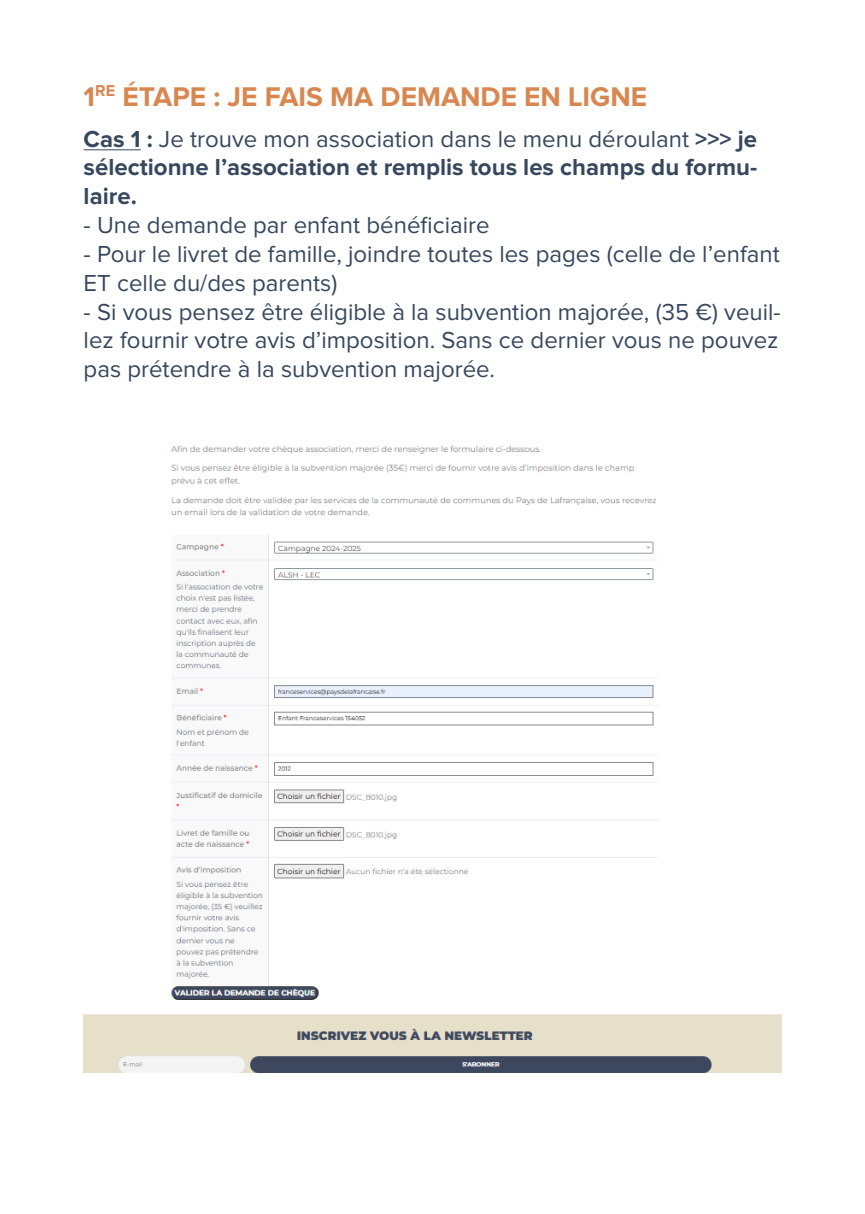
<style>
.page{position:relative;width:865px;height:1214px;background:#fff}
.page>*{position:absolute;margin:0;border:0;box-sizing:border-box;transform-origin:0 0}
.t1{font:700 28px "Proxima Nova";color:#d88751}
.t2{font:24px/28.8px "Proxima Nova";color:#37485e}
.t3{font:700 24px/28.8px "Proxima Nova";color:#37485e;text-align:justify}
.s1{font-weight:400}
</style>
<div class="page">
<hr style="left:84px;top:149px;width:57px;height:1px;background:#37485e">
<img style="left:83px;top:445px;width:698px;height:626px">
<p class="t1" style="left:84px;top:83px;width:565px">1<sup>RE</sup> ÉTAPE : JE FAIS MA DEMANDE EN LIGNE</p>
<p class="t3" style="left:84px;top:125px;width:675px">Cas 1 : <span class="s1">Je trouve mon association dans le menu déroulant</span> &gt;&gt;&gt; je sélectionne l’association et remplis tous les champs du formu&shy;laire.</p>
<p class="t2" style="left:84px;top:212px;width:407px">- Une demande par enfant bénéficiaire</p>
<p class="t2" style="left:84px;top:240px;width:697px">- Pour le livret de famille, joindre toutes les pages (celle de l’enfant<br>ET celle du/des parents)</p>
<p class="t2" style="left:84px;top:298px;width:698px;text-align:justify">- Si vous pensez être éligible à la subvention majorée, (35 €) veuil&shy;lez fournir votre avis d’imposition. Sans ce dernier vous ne pouvez pas prétendre à la subvention majorée.</p>
</div>
